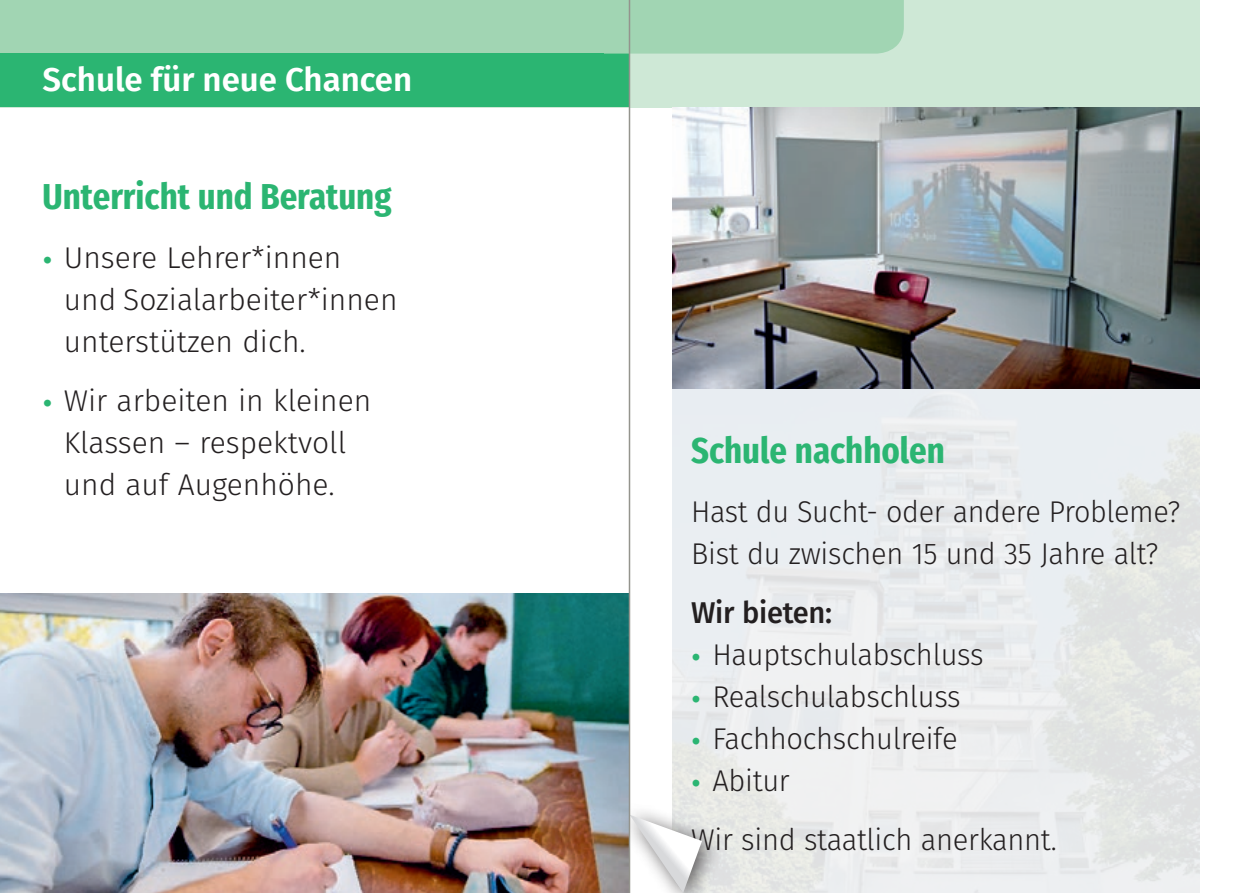
<style>
.page{position:relative;width:1242px;height:893px;background:#fff}
.page>*{position:absolute;margin:0;border:0;box-sizing:border-box;transform-origin:0 0}
.t1{font:700 36px "Fira Sans Condensed";color:#2bb572}
.t2{font:600 33px "Fira Sans";color:#fff}
.t3{font:300 30px/42px "Fira Sans";letter-spacing:-.01em;color:#231f20}
.t4{font:300 30px/42px "Fira Sans";letter-spacing:-.01em;color:#231f20;scale:.96 1}
.t5{font:500 30px "Fira Sans";letter-spacing:-.01em;color:#231f20}
.s1{font-family:"Meta OT Norm";font-weight:400;font-size:19.5px;color:#2bb572}
</style>
<div class="page">
<div style="left:0;top:0;width:604px;height:54px;background:#a1d5b3"></div>
<div style="left:0;top:54px;width:1199px;height:53px;background:#2bb572"></div>
<img style="left:0;top:593px;width:629px;height:300px">
<div style="left:629px;top:0;width:570px;height:107px;background:#cee8d6"></div>
<div style="left:604px;top:0;width:300px;height:54px;background:#a1d5b3"></div>
<img style="left:672px;top:107px;width:527px;height:282px">
<div style="left:619px;top:803px;width:104px;height:90px;background:#231f20;opacity:.7"></div>
<svg style="left:630px;top:815px;width:72px;height:78px"></svg>
<hr style="left:629px;top:0;width:1px;height:893px;background:#94948d">
<p class="t2" style="left:43px;top:52px;width:371px">Schule für neue Chancen</p>
<p class="t1" style="left:43px;top:164px;width:350px">Unterricht und Beratung</p>
<p class="t3" style="left:64px;top:237px;width:335px;text-indent:-21px"><span class="s1">•</span> Unsere Lehrer*innen und Sozialarbeiter*innen unterstützen dich.</p>
<p class="t3" style="left:43px;top:380px;width:330px;text-align:center"><span class="s1">•</span> Wir arbeiten in kleinen<br>Klassen – respektvoll und auf Augenhöhe.</p>
<p class="t1" style="left:691px;top:418px;width:255px">Schule nachholen</p>
<p class="t4" style="left:691px;top:491px;width:511px">Hast du Sucht- oder andere Probleme?<br>Bist du zwischen 15 und 35 Jahre alt?</p>
<p class="t5" style="left:691px;top:589px;width:142px">Wir bieten:</p>
<p class="t3" style="left:691px;top:634px;width:294px"><span class="s1">•</span> Hauptschulabschluss</p>
<p class="t3" style="left:691px;top:676px;width:271px"><span class="s1">•</span> Realschulabschluss</p>
<p class="t3" style="left:691px;top:718px;width:268px"><span class="s1">•</span> Fachhochschulreife</p>
<p class="t3" style="left:691px;top:751px;width:367px;line-height:59.1px"><span class="s1">•</span> Abitur<br>Wir sind staatlich anerkannt.</p>
</div>
